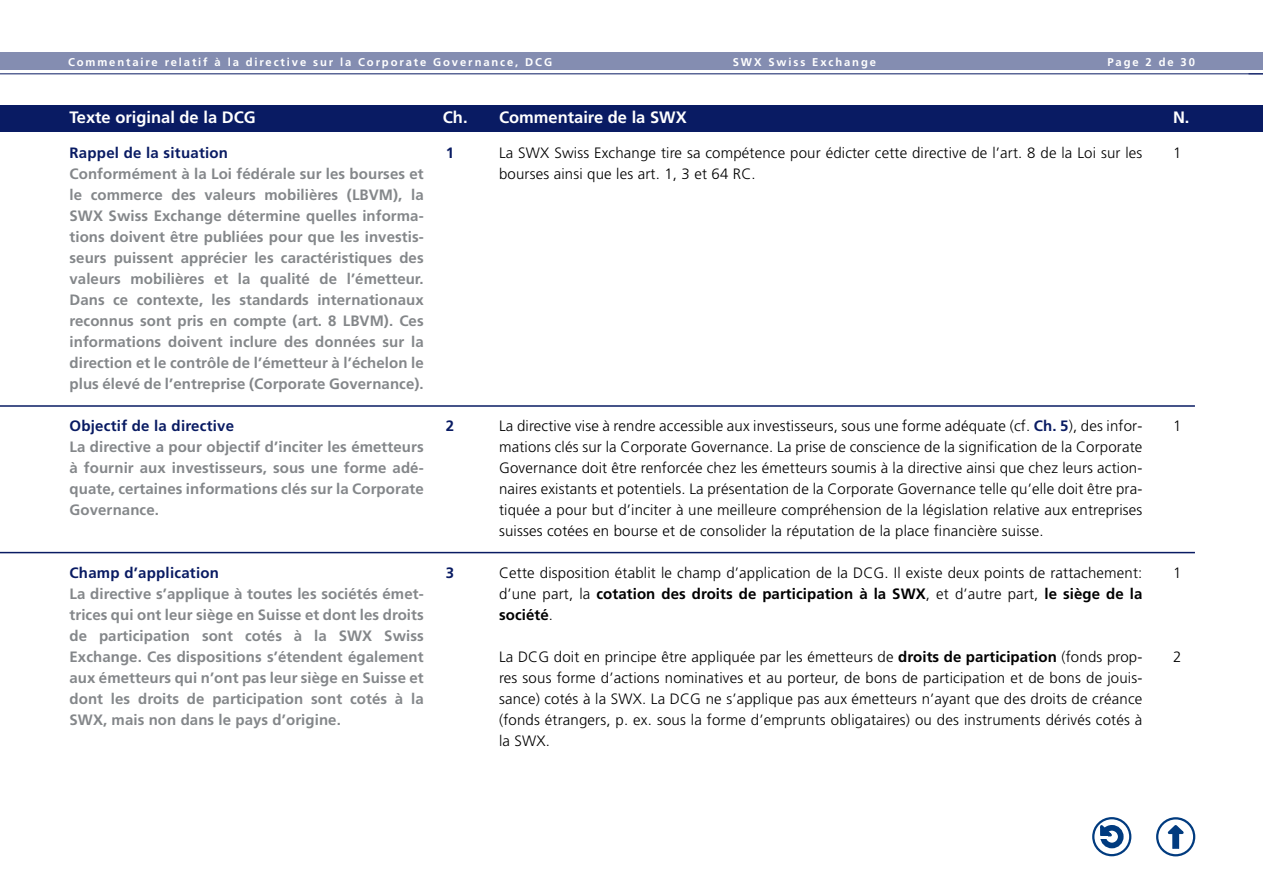
<style>
.page{position:relative;width:1263px;height:893px;background:#fff}
.page>*{position:absolute;margin:0;border:0;box-sizing:border-box;transform-origin:0 0}
.t1{font:700 16.5px "Frutiger LT";color:#fff}
.t2{font:300 15px/21px "Frutiger LT";letter-spacing:.01em;color:#000;text-align:justify}
.t3{font:700 15px/21px "Frutiger LT";letter-spacing:.005em;color:#84878a;text-align:justify}
.t4{font:700 15px "Frutiger LT";letter-spacing:.015em;color:#091b63}
.t5{font:700 11.25px "Frutiger LT";letter-spacing:.165em;color:#fff}
.s1{font-weight:700;color:#091b63}
.s2{font-weight:700}
</style>
<div class="page">
<div style="left:0;top:105px;width:1263px;height:26px;background:#091b63"></div>
<div style="left:0;top:53px;width:1263px;height:17px;background:#848db1"></div>
<hr style="left:0;top:73px;width:1263px;height:1px;background:#091b63">
<hr style="left:0;top:405px;width:1195px;height:2px;background:#091b63">
<hr style="left:0;top:552px;width:1195px;height:1px;background:#091b63">
<div style="left:1173px;top:832px;width:6px;height:16px;background:#013b7f"></div>
<svg style="left:1165px;top:822px;width:24px;height:15px"></svg>
<div style="left:1156px;top:817px;width:39px;height:39px;border:2px solid #013b7f;border-radius:50%"></div>
<div style="left:1092px;top:817px;width:39px;height:39px;border:2px solid #013b7f;border-radius:50%"></div>
<svg style="left:1097px;top:820px;width:29px;height:31px"></svg>
<p class="t5" style="left:68px;top:58px;width:486px">Commentaire relatif à la directive sur la Corporate Governance, DCG</p>
<p class="t5" style="left:733px;top:58px;width:145px">SWX Swiss Exchange</p>
<p class="t5" style="left:1107px;top:58px;width:89px">Page 2 de 30</p>
<p class="t1" style="left:70px;top:111px;width:188px">Texte original de la DCG</p>
<p class="t1" style="left:443px;top:111px;width:245px">Ch. Commentaire de la SWX</p>
<p class="t1" style="left:1173px;top:111px;width:18px">N.</p>
<p class="t4" style="left:70px;top:147px;width:160px">Rappel de la situation</p>
<p class="t3" style="left:70px;top:164px;width:356px">Conformément à la Loi fédérale sur les bourses et le commerce des valeurs mobilières (LBVM), la SWX Swiss Exchange détermine quelles informa&shy;tions doivent être publiées pour que les investis&shy;seurs puissent apprécier les caractéristiques des valeurs mobilières et la qualité de l’émetteur.<br>Dans ce contexte, les standards internationaux reconnus sont pris en compte (art. 8 LBVM). Ces informations doivent inclure des données sur la direction et le contrôle de l’émetteur à l’échelon le plus élevé de l’entreprise (Corporate Governance).</p>
<p class="t4" style="left:70px;top:420px;width:166px">Objectif de la directive</p>
<p class="t3" style="left:70px;top:437px;width:356px">La directive a pour objectif d’inciter les émetteurs à fournir aux investisseurs, sous une forme adé&shy;quate, certaines informations clés sur la Corporate Governance.</p>
<p class="t4" style="left:70px;top:567px;width:151px">Champ d’application</p>
<p class="t3" style="left:70px;top:584px;width:356px">La directive s’applique à toutes les sociétés émet&shy;trices qui ont leur siège en Suisse et dont les droits de participation sont cotés à la SWX Swiss Exchange. Ces dispositions s’étendent également aux émetteurs qui n’ont pas leur siège en Suisse et dont les droits de participation sont cotés à la SWX, mais non dans le pays d’origine.</p>
<p class="t4" style="left:446px;top:147px;width:10px">1</p>
<p class="t4" style="left:446px;top:420px;width:10px">2</p>
<p class="t4" style="left:446px;top:567px;width:10px">3</p>
<p class="t2" style="left:499px;top:143px;width:645px">La SWX Swiss Exchange tire sa compétence pour édicter cette directive de l’art. 8 de la Loi sur les bourses ainsi que les art. 1, 3 et 64 RC.</p>
<p class="t2" style="left:1173px;top:143px;width:10px">1</p>
<p class="t2" style="left:499px;top:416px;width:645px">La directive vise à rendre accessible aux investisseurs, sous une forme adéquate (cf. <span class="s1">Ch. 5</span>), des infor&shy;mations clés sur la Corporate Governance. La prise de conscience de la signification de la Corporate Governance doit être renforcée chez les émetteurs soumis à la directive ainsi que chez leurs action&shy;naires existants et potentiels. La présentation de la Corporate Governance telle qu’elle doit être pra&shy;tiquée a pour but d’inciter à une meilleure compréhension de la législation relative aux entreprises suisses cotées en bourse et de consolider la réputation de la place financière suisse.</p>
<p class="t2" style="left:499px;top:563px;width:645px">Cette disposition établit le champ d’application de la DCG. Il existe deux points de rattachement: d’une part, la <span class="s2">cotation des droits de participation à la SWX</span>, et d’autre part, <span class="s2">le siège de la société</span>.</p>
<p class="t2" style="left:499px;top:647px;width:645px">La DCG doit en principe être appliquée par les émetteurs de <span class="s2">droits de participation</span> (fonds prop&shy;res sous forme d’actions nominatives et au porteur, de bons de participation et de bons de jouis&shy;sance) cotés à la SWX. La DCG ne s’applique pas aux émetteurs n’ayant que des droits de créance (fonds étrangers, p. ex. sous la forme d’emprunts obligataires) ou des instruments dérivés cotés à la SWX.</p>
<p class="t2" style="left:1173px;top:416px;width:10px">1</p>
<p class="t2" style="left:1173px;top:563px;width:10px">1</p>
<p class="t2" style="left:1173px;top:647px;width:10px">2</p>
</div>
